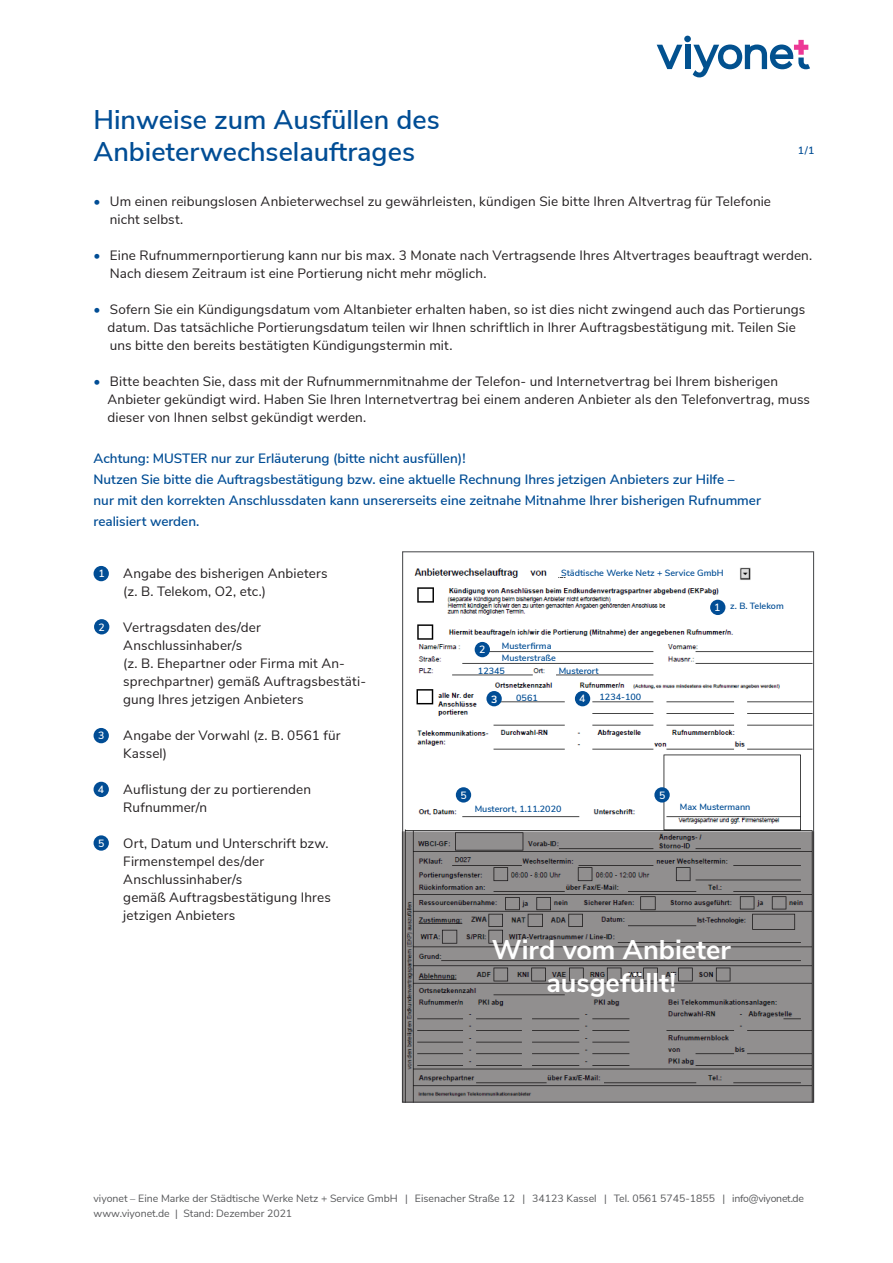
<style>
.page{position:relative;width:893px;height:1263px;background:#fff}
.page>*{position:absolute;margin:0;border:0;box-sizing:border-box;transform-origin:0 0}
.t1{font:600 27px "Nunito Sans";color:#014d95}
.t2{font:700 27px "Nunito Sans";letter-spacing:-.005em;color:#fff}
.t3{font:13.5px/18px "Nunito Sans";letter-spacing:.01em;color:#231f20}
.t4{font:600 13.5px/21px "Nunito Sans";color:#014d95}
.t5{font:10.5px/15px "Nunito Sans";color:#57585a}
.t6{font:600 10.5px "Nunito Sans";color:#fff}
.t7{font:600 10.5px "Nunito Sans";color:#014d95}
.t8{font:700 10.5px "Nunito Sans";color:#fff}
.t9{font:600 9px "Nunito Sans";color:#014d95}
.s1{color:#014d95}
</style>
<div class="page">
<svg style="left:657px;top:45px;width:25px;height:24px"></svg>
<div style="left:685px;top:45px;width:5px;height:24px;background:#02518f"></div>
<div style="left:684px;top:36px;width:7px;height:6px;background:#02518f;border-radius:50%"></div>
<svg style="left:693px;top:40px;width:117px;height:37px"></svg>
<img style="left:404px;top:567px;width:408px;height:264px">
<svg style="left:405px;top:834px;width:406px;height:266px;background:#858383"></svg>
<div style="left:402px;top:831px;width:412px;height:272px;border:2px solid #231f20"></div>
<div style="left:559px;top:560px;width:175px;height:16px;background:#fff"></div>
<div style="left:728px;top:592px;width:71px;height:17px;background:#fff"></div>
<div style="left:94px;top:566px;width:15px;height:15px;background:#014d95;border-radius:50%"></div>
<div style="left:94px;top:619px;width:15px;height:15px;background:#014d95;border-radius:50%"></div>
<div style="left:94px;top:728px;width:15px;height:15px;background:#014d95;border-radius:50%"></div>
<div style="left:94px;top:782px;width:15px;height:15px;background:#014d95;border-radius:50%"></div>
<div style="left:94px;top:835px;width:15px;height:16px;background:#014d95;border-radius:50%"></div>
<div style="left:710px;top:600px;width:15px;height:15px;background:#014d95;border-radius:50%"></div>
<div style="left:475px;top:642px;width:15px;height:15px;background:#014d95;border-radius:50%"></div>
<div style="left:486px;top:691px;width:16px;height:15px;background:#014d95;border-radius:50%"></div>
<div style="left:575px;top:691px;width:15px;height:15px;background:#014d95;border-radius:50%"></div>
<div style="left:456px;top:787px;width:15px;height:15px;background:#014d95;border-radius:50%"></div>
<div style="left:654px;top:787px;width:16px;height:15px;background:#014d95;border-radius:50%"></div>
<p class="t1" style="left:94px;top:100px;width:348px">Hinweise zum Ausfüllen des</p>
<p class="t1" style="left:94px;top:132px;width:323px">Anbieterwechselauftrages</p>
<p class="t3" style="left:94px;top:191px;width:679px"><span class="s1">•</span> Um einen reibungslosen Anbieterwechsel zu gewährleisten, kündigen Sie bitte Ihren Altvertrag für Telefonie</p>
<p class="t3" style="left:110px;top:209px;width:75px">nicht selbst.</p>
<p class="t3" style="left:110px;top:245px;width:704px;text-indent:-16px"><span class="s1">•</span> Eine Rufnummernportierung kann nur bis max. 3 Monate nach Vertragsende Ihres Altvertrages beauftragt werden.<br>Nach diesem Zeitraum ist eine Portierung nicht mehr möglich.</p>
<p class="t3" style="left:94px;top:299px;width:713px"><span class="s1">•</span> Sofern Sie ein Kündigungsdatum vom Altanbieter erhalten haben, so ist dies nicht zwingend auch das Portierungs</p>
<p class="t3" style="left:107px;top:317px;width:690px">datum. Das tatsächliche Portierungsdatum teilen wir Ihnen schriftlich in Ihrer Auftragsbestätigung mit. Teilen Sie uns bitte den bereits bestätigten Kündigungstermin mit.</p>
<p class="t3" style="left:94px;top:371px;width:686px"><span class="s1">•</span> Bitte beachten Sie, dass mit der Rufnummernmitnahme der Telefon- und Internetvertrag bei Ihrem bisherigen</p>
<p class="t3" style="left:107px;top:389px;width:704px">Anbieter gekündigt wird. Haben Sie Ihren Internetvertrag bei einem anderen Anbieter als den Telefonvertrag, muss</p>
<p class="t3" style="left:107px;top:407px;width:260px">dieser von Ihnen selbst gekündigt werden.</p>
<p class="t7" style="left:798px;top:143px;width:18px">1/1</p>
<p class="t4" style="left:94px;top:447px;width:373px">Achtung: MUSTER nur zur Erläuterung (bitte nicht ausfüllen)!</p>
<p class="t4" style="left:94px;top:468px;width:669px">Nutzen Sie bitte die Auftragsbestätigung bzw. eine aktuelle Rechnung Ihres jetzigen Anbieters zur Hilfe –<br>nur mit den korrekten Anschlussdaten kann unsererseits eine zeitnahe Mitnahme Ihrer bisherigen Rufnummer</p>
<p class="t4" style="left:94px;top:510px;width:107px">realisiert werden.</p>
<p class="t6" style="left:99px;top:566px;width:8px">1</p>
<p class="t3" style="left:123px;top:564px;width:206px">Angabe des bisherigen Anbieters (z. B. Telekom, O2, etc.)</p>
<p class="t6" style="left:99px;top:619px;width:8px">2</p>
<p class="t3" style="left:123px;top:618px;width:244px">Vertragsdaten des/der<br>Anschlussinhaber/s<br>(z. B. Ehepartner oder Firma mit An&shy;sprechpartner) gemäß Auftragsbestäti&shy;gung Ihres jetzigen Anbieters</p>
<p class="t6" style="left:98px;top:728px;width:8px">3</p>
<p class="t3" style="left:123px;top:726px;width:219px">Angabe der Vorwahl (z. B. 0561 für<br>Kassel)</p>
<p class="t6" style="left:98px;top:781px;width:8px">4</p>
<p class="t3" style="left:123px;top:780px;width:189px">Auflistung der zu portierenden<br>Rufnummer/n</p>
<p class="t6" style="left:98px;top:836px;width:8px">5</p>
<p class="t3" style="left:123px;top:834px;width:209px">Ort, Datum und Unterschrift bzw.<br>Firmenstempel des/der<br>Anschlussinhaber/s<br>gemäß Auftragsbestätigung Ihres jetzigen Anbieters</p>
<p class="t9" style="left:561px;top:566px;width:164px">Städtische Werke Netz + Service GmbH</p>
<p class="t9" style="left:502px;top:639px;width:51px">Musterfirma</p>
<p class="t9" style="left:502px;top:651px;width:56px">Musterstraße</p>
<p class="t9" style="left:478px;top:664px;width:28px">12345</p>
<p class="t9" style="left:559px;top:664px;width:42px">Musterort</p>
<p class="t9" style="left:516px;top:691px;width:23px">0561</p>
<p class="t9" style="left:600px;top:690px;width:43px">1234-100</p>
<p class="t6" style="left:479px;top:642px;width:8px">2</p>
<p class="t8" style="left:491px;top:691px;width:8px">3</p>
<p class="t6" style="left:579px;top:690px;width:8px">4</p>
<p class="t6" style="left:460px;top:787px;width:8px">5</p>
<p class="t6" style="left:659px;top:787px;width:8px">5</p>
<p class="t6" style="left:714px;top:600px;width:8px">1</p>
<p class="t9" style="left:730px;top:600px;width:55px">z. B. Telekom</p>
<p class="t9" style="left:475px;top:802px;width:88px">Musterort, 1.11.2020</p>
<p class="t9" style="left:680px;top:800px;width:72px">Max Mustermann</p>
<p class="t2" style="left:492px;top:930px;width:240px">Wird vom Anbieter</p>
<p class="t2" style="left:546px;top:962px;width:131px">ausgefüllt!</p>
<p class="t5" style="left:94px;top:1190px;width:712px">viyonet – Eine Marke der Städtische Werke Netz + Service GmbH | Eisenacher Straße 12 | 34123 Kassel | Tel. 0561 5745-1855 | info@viyonet.de www.viyonet.de | Stand: Dezember 2021</p>
</div>
